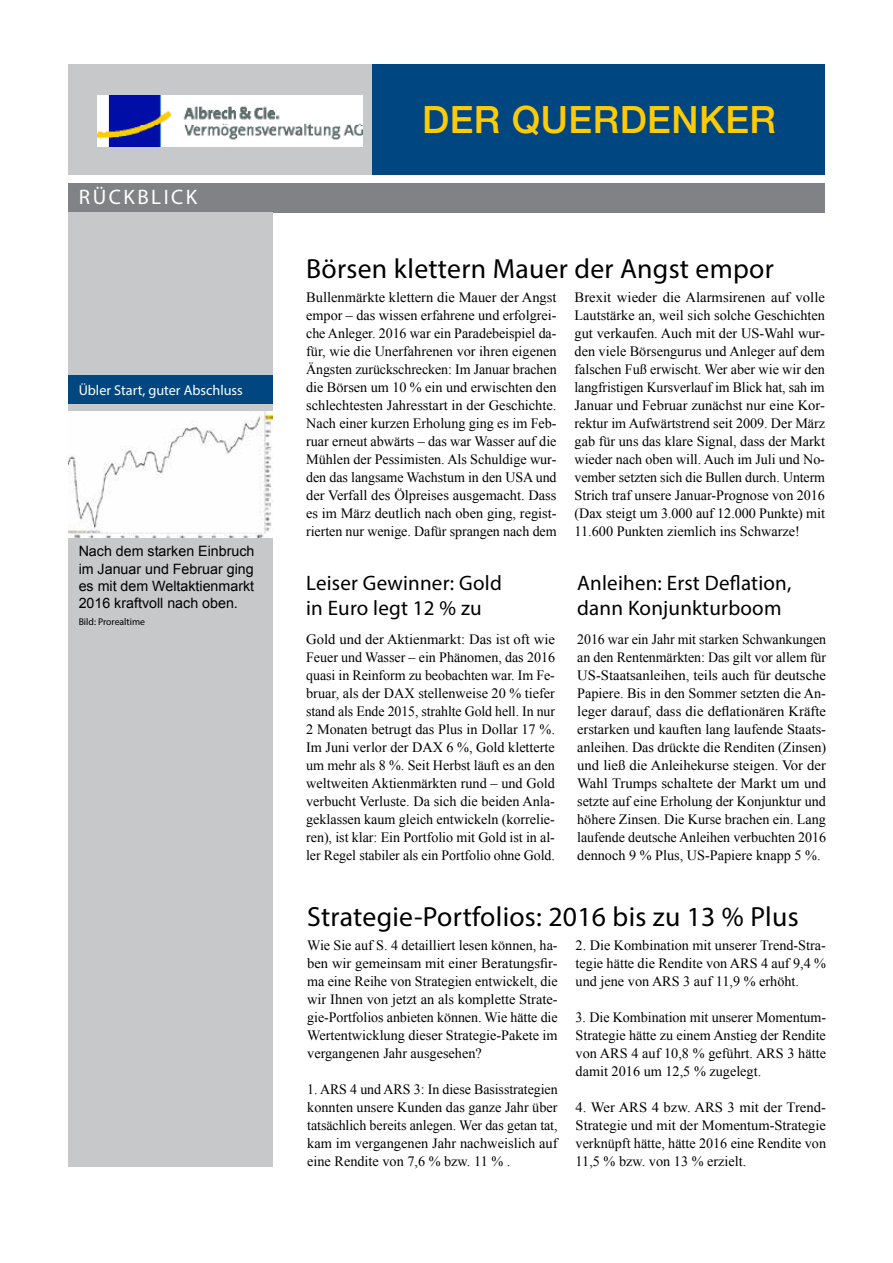
<style>
.page{position:relative;width:893px;height:1263px;background:#fff}
.page>*{position:absolute;margin:0;border:0;box-sizing:border-box;transform-origin:0 0}
.t1{font:500 37.5px "Helvetica Neue";letter-spacing:.015em;color:#ffcb05}
.t2{font:27.75px "Myriad Pro";letter-spacing:.01em;color:#000}
.t3{font:21px/25.5px "Myriad Pro";letter-spacing:.01em;color:#000}
.t4{font:21px "Myriad Pro";letter-spacing:.12em;color:#fff}
.t5{font:14.25px/18px "Times New Roman";color:#000;text-align:justify}
.t6{font:14.25px/17.2px "Arial";color:#000;text-align:justify}
.t7{font:14.25px "Myriad Pro";color:#fff}
.t8{font:9.75px "Myriad Pro";color:#000}
</style>
<div class="page">
<div style="left:68px;top:64px;width:757px;height:110px;background:#c7c8ca"></div>
<div style="left:372px;top:64px;width:453px;height:110px;background:#004781"></div>
<img style="left:98px;top:96px;width:83px;height:51px">
<img style="left:181px;top:96px;width:181px;height:51px">
<div style="left:68px;top:183px;width:757px;height:29px;background:#808285"></div>
<div style="left:68px;top:212px;width:204px;height:954px;background:#c7c8ca"></div>
<div style="left:68px;top:376px;width:204px;height:28px;background:#004781"></div>
<img style="left:68px;top:411px;width:204px;height:126px">
<h3 class="t4" style="left:79px;top:184px;width:120px">Rückblick</h3>
<p class="t7" style="left:79px;top:381px;width:166px">Übler Start, guter Abschluss</p>
<p class="t6" style="left:79px;top:543px;width:177px">Nach dem starken Einbruch im Januar und Februar ging es mit dem Weltaktienmarkt 2016 kraftvoll nach oben.</p>
<p class="t8" style="left:79px;top:616px;width:68px">Bild: Prorealtime</p>
<h1 class="t1" style="left:422px;top:90px;width:355px">DER QUERDENKER</h1>
<h2 class="t2" style="left:306px;top:252px;width:469px">Börsen klettern Mauer der Angst empor</h2>
<p class="t5" style="left:306px;top:288px;width:252px">Bullenmärkte klettern die Mauer der Angst empor – das wissen erfahrene und erfolgrei&shy;che Anleger. 2016 war ein Paradebeispiel da&shy;für, wie die Unerfahrenen vor ihren eigenen Ängsten zurückschrecken: Im Januar brachen die Börsen um 10 % ein und erwischten den schlechtesten Jahresstart in der Geschichte.<br>Nach einer kurzen Erholung ging es im Feb&shy;ruar erneut abwärts – das war Wasser auf die Mühlen der Pessimisten. Als Schuldige wur&shy;den das langsame Wachstum in den USA und der Verfall des Ölpreises ausgemacht. Dass es im März deutlich nach oben ging, regist&shy;rierten nur wenige. Dafür sprangen nach dem</p>
<p class="t5" style="left:575px;top:288px;width:252px">Brexit wieder die Alarmsirenen auf volle Lautstärke an, weil sich solche Geschichten gut verkaufen. Auch mit der US-Wahl wur&shy;den viele Börsengurus und Anleger auf dem falschen Fuß erwischt. Wer aber wie wir den langfristigen Kursverlauf im Blick hat, sah im Januar und Februar zunächst nur eine Kor&shy;rektur im Aufwärtstrend seit 2009. Der März gab für uns das klare Signal, dass der Markt wieder nach oben will. Auch im Juli und No&shy;vember setzten sich die Bullen durch. Unterm Strich traf unsere Januar-Prognose von 2016 (Dax steigt um 3.000 auf 12.000 Punkte) mit 11.600 Punkten ziemlich ins Schwarze!</p>
<h3 class="t3" style="left:306px;top:569px;width:197px">Leiser Gewinner: Gold in Euro legt 12 % zu</h3>
<p class="t5" style="left:306px;top:630px;width:250px">Gold und der Aktienmarkt: Das ist oft wie Feuer und Wasser – ein Phänomen, das 2016 quasi in Reinform zu beobachten war. Im Fe&shy;bruar, als der DAX stellenweise 20 % tiefer stand als Ende 2015, strahlte Gold hell. In nur 2 Monaten betrugt das Plus in Dollar 17 %.<br>Im Juni verlor der DAX 6 %, Gold kletterte um mehr als 8 %. Seit Herbst läuft es an den weltweiten Aktienmärkten rund – und Gold verbucht Verluste. Da sich die beiden Anla&shy;geklassen kaum gleich entwickeln (korrelie&shy;ren), ist klar: Ein Portfolio mit Gold ist in al&shy;ler Regel stabiler als ein Portfolio ohne Gold.</p>
<h3 class="t3" style="left:577px;top:569px;width:216px">Anleihen: Erst Deflation, dann Konjunkturboom</h3>
<p class="t5" style="left:577px;top:630px;width:250px">2016 war ein Jahr mit starken Schwankungen an den Rentenmärkten: Das gilt vor allem für US-Staatsanleihen, teils auch für deutsche Papiere. Bis in den Sommer setzten die An&shy;leger darauf, dass die deflationären Kräfte erstarken und kauften lang laufende Staats&shy;anleihen. Das drückte die Renditen (Zinsen) und ließ die Anleihekurse steigen. Vor der Wahl Trumps schaltete der Markt um und setzte auf eine Erholung der Konjunktur und höhere Zinsen. Die Kurse brachen ein. Lang laufende deutsche Anleihen verbuchten 2016 dennoch 9 % Plus, US-Papiere knapp 5 %.</p>
<h2 class="t2" style="left:307px;top:900px;width:493px">Strategie-Portfolios: 2016 bis zu 13 % Plus</h2>
<p class="t5" style="left:307px;top:936px;width:252px">Wie Sie auf S. 4 detailliert lesen können, ha&shy;ben wir gemeinsam mit einer Beratungsfir&shy;ma eine Reihe von Strategien entwickelt, die wir Ihnen von jetzt an als komplette Strate&shy;gie-Portfolios anbieten können. Wie hätte die Wertentwicklung dieser Strategie-Pakete im vergangenen Jahr ausgesehen?</p>
<p class="t5" style="left:307px;top:1080px;width:252px">1. ARS 4 und ARS 3: In diese Basisstrategien konnten unsere Kunden das ganze Jahr über tatsächlich bereits anlegen. Wer das getan tat, kam im vergangenen Jahr nachweislich auf eine Rendite von 7,6 % bzw. 11 % .</p>
<p class="t5" style="left:576px;top:936px;width:252px">2. Die Kombination mit unserer Trend-Stra&shy;tegie hätte die Rendite von ARS 4 auf 9,4 % und jene von ARS 3 auf 11,9 % erhöht.</p>
<p class="t5" style="left:576px;top:1008px;width:252px">3. Die Kombination mit unserer Momentum-Strategie hätte zu einem Anstieg der Rendite von ARS 4 auf 10,8 % geführt. ARS 3 hätte damit 2016 um 12,5 % zugelegt.</p>
<p class="t5" style="left:576px;top:1098px;width:252px">4. Wer ARS 4 bzw. ARS 3 mit der Trend-Strategie und mit der Momentum-Strategie verknüpft hätte, hätte 2016 eine Rendite von 11,5 % bzw. von 13 % erzielt.</p>
</div>
